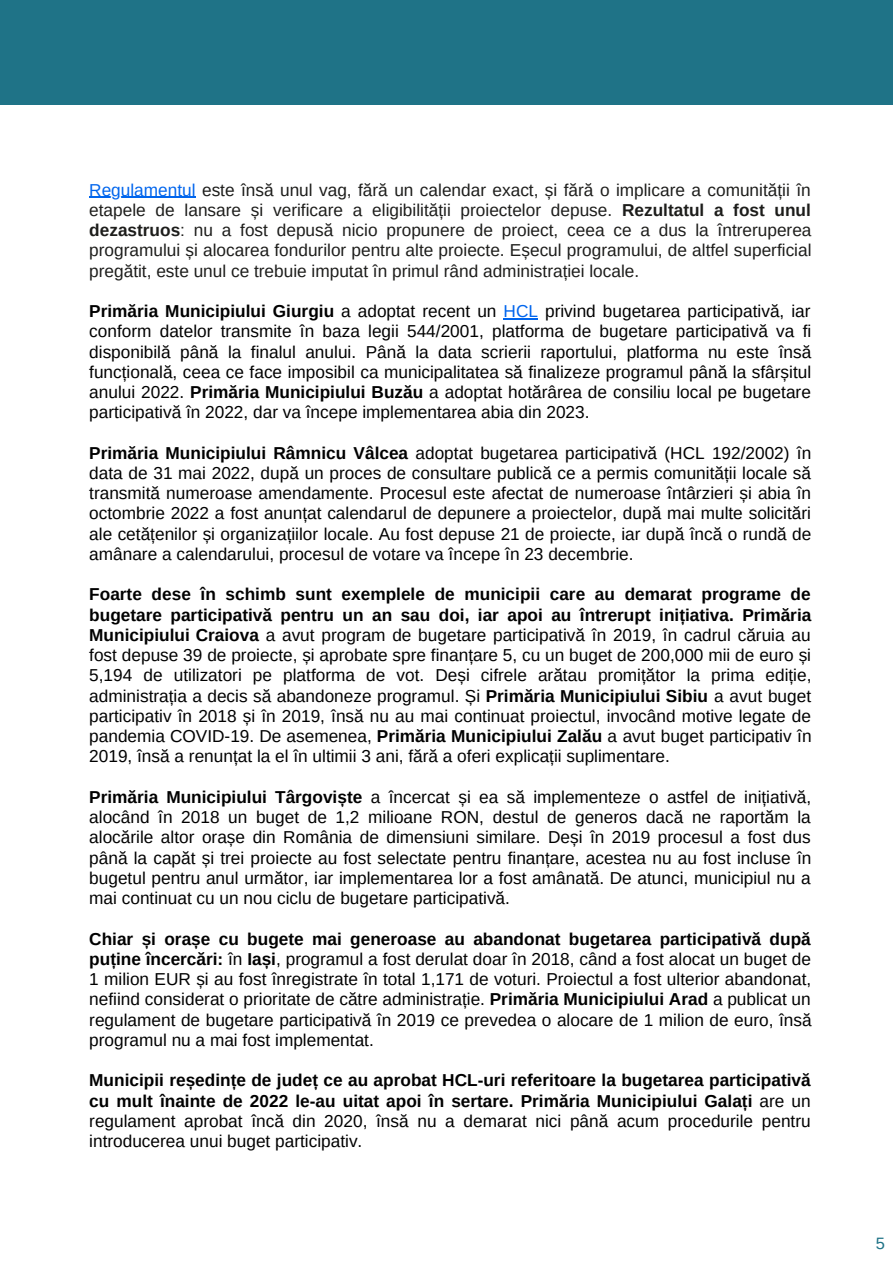
<style>
.page{position:relative;width:893px;height:1264px;background:#fff}
.page>*{position:absolute;margin:0;border:0;box-sizing:border-box;transform-origin:0 0}
.t1{font:17.25px/20.2px "Arimo";color:#000;text-align:justify}
.t2{font:17.25px/20.2px "Arimo";color:#1d1d1b;text-align:justify}
.t3{font:700 17.25px/20.2px "Arimo";color:#000;text-align:justify}
.t4{font:16.5px "Arimo";color:#1f7387}
.s1{color:#0065ed}
.s2{font-weight:700}
.s3{font-weight:400}
</style>
<div class="page">
<div style="left:0;top:0;width:892px;height:105px;background:#1f7387"></div>
<hr style="left:89px;top:197px;width:107px;height:1px;background:#0065ed">
<hr style="left:503px;top:318px;width:35px;height:1px;background:#0065ed">
<p class="t2" style="left:89px;top:179px;width:723px"><span class="s1">Regulamentul</span> este însă unul vag, fără un calendar exact, și fără o implicare a comunității în etapele de lansare și verificare a eligibilității proiectelor depuse. <span class="s2">Rezultatul a fost unul dezastruos</span>: nu a fost depusă nicio propunere de proiect, ceea ce a dus la întreruperea programului și alocarea fondurilor pentru alte proiecte. Eșecul programului, de altfel superficial pregătit, este unul ce trebuie imputat în primul rând administrației locale.</p>
<p class="t1" style="left:89px;top:301px;width:723px"><span class="s2">Primăria Municipiului Giurgiu</span> a adoptat recent un <span class="s1">HCL</span> privind bugetarea participativă, iar conform datelor transmite în baza legii 544/2001, platforma de bugetare participativă va fi disponibilă până la finalul anului. Până la data scrierii raportului, platforma nu este însă funcțională, ceea ce face imposibil ca municipalitatea să finalizeze programul până la sfârșitul anului 2022. <span class="s2">Primăria Municipiului Buzău</span> a adoptat hotărârea de consiliu local pe bugetare participativă în 2022, dar va începe implementarea abia din 2023.</p>
<p class="t1" style="left:89px;top:442px;width:723px"><span class="s2">Primăria Municipiului Râmnicu Vâlcea</span> adoptat bugetarea participativă (HCL 192/2002) în data de 31 mai 2022, după un proces de consultare publică ce a permis comunității locale să transmită numeroase amendamente. Procesul este afectat de numeroase întârzieri și abia în octombrie 2022 a fost anunțat calendarul de depunere a proiectelor, după mai multe solicitări ale cetățenilor și organizațiilor locale. Au fost depuse 21 de proiecte, iar după încă o rundă de amânare a calendarului, procesul de votare va începe în 23 decembrie.</p>
<p class="t1" style="left:89px;top:584px;width:723px"><span class="s2">Foarte dese în schimb sunt exemplele de municipii care au demarat programe de bugetare participativă pentru un an sau doi, iar apoi au întrerupt inițiativa. Primăria Municipiului Craiova</span> a avut program de bugetare participativă în 2019, în cadrul căruia au fost depuse 39 de proiecte, și aprobate spre finanțare 5, cu un buget de 200,000 mii de euro și 5,194 de utilizatori pe platforma de vot. Deși cifrele arătau promițător la prima ediție, administrația a decis să abandoneze programul. Și <span class="s2">Primăria Municipiului Sibiu</span> a avut buget participativ în 2018 și în 2019, însă nu au mai continuat proiectul, invocând motive legate de pandemia COVID-19. De asemenea, <span class="s2">Primăria Municipiului Zalău</span> a avut buget participativ în 2019, însă a renunțat la el în ultimii 3 ani, fără a oferi explicații suplimentare.</p>
<p class="t1" style="left:89px;top:786px;width:723px"><span class="s2">Primăria Municipiului Târgoviște</span> a încercat și ea să implementeze o astfel de inițiativă, alocând în 2018 un buget de 1,2 milioane RON, destul de generos dacă ne raportăm la alocările altor orașe din România de dimensiuni similare. Deși în 2019 procesul a fost dus până la capăt și trei proiecte au fost selectate pentru finanțare, acestea nu au fost incluse în bugetul pentru anul următor, iar implementarea lor a fost amânată. De atunci, municipiul nu a mai continuat cu un nou ciclu de bugetare participativă.</p>
<p class="t1" style="left:89px;top:928px;width:723px"><span class="s2">Chiar și orașe cu bugete mai generoase au abandonat bugetarea participativă după puține încercări:</span> în <span class="s2">Iași</span>, programul a fost derulat doar în 2018, când a fost alocat un buget de 1 milion EUR și au fost înregistrate în total 1,171 de voturi. Proiectul a fost ulterior abandonat, nefiind considerat o prioritate de către administrație. <span class="s2">Primăria Municipiului Arad</span> a publicat un regulament de bugetare participativă în 2019 ce prevedea o alocare de 1 milion de euro, însă programul nu a mai fost implementat.</p>
<p class="t3" style="left:89px;top:1070px;width:723px">Municipii reședințe de județ ce au aprobat HCL-uri referitoare la bugetarea participativă cu mult înainte de 2022 le-au uitat apoi în sertare. Primăria Municipiului Galați <span class="s3">are un regulament aprobat încă din 2020, însă nu a demarat nici până acum procedurile pentru introducerea unui buget participativ.</span></p>
<p class="t4" style="left:875px;top:1233px;width:11px">5</p>
</div>
